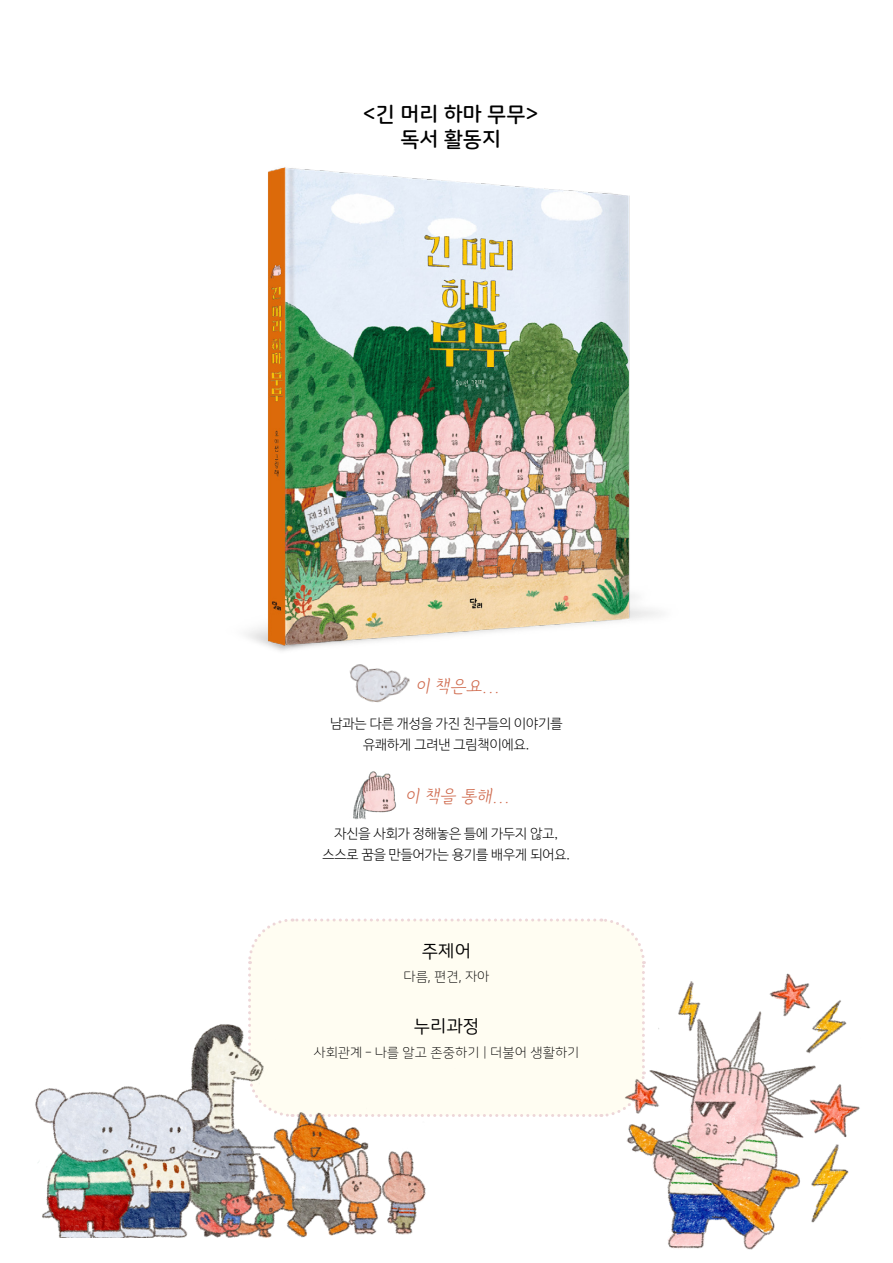
<style>
.page{position:relative;width:893px;height:1263px;background:#fff}
.page>*{position:absolute;margin:0;border:0;box-sizing:border-box;transform-origin:0 0}
.t1{font:21px/25.2px "Nanum Square Round OTFB";color:#000;text-align:center}
.t2{font:italic 300 19.5px "Gangwon Edu All";color:#cf6a4d}
.t3{font:18px "Nanum Square Round OTFR";color:#000}
.t4{font:13.5px/21px "Nanum Barun Gothic OTF Light";color:#000;text-align:center}
.t5{font:13.5px "Nanum Square Round OTFL";color:#000}
</style>
<div class="page">
<div style="left:248px;top:918px;width:397px;height:199px;background:#fffdf2"></div>
<img style="left:246px;top:167px;width:415px;height:484px">
<img style="left:353px;top:771px;width:43px;height:49px">
<img style="left:349px;top:664px;width:61px;height:39px">
<img style="left:35px;top:1018px;width:426px;height:219px">
<img style="left:577px;top:961px;width:283px;height:289px">
<h1 class="t1" style="left:363px;top:102px;width:177px">&lt;긴 머리 하마 무무&gt; 독서 활동지</h1>
<h2 class="t2" style="left:415px;top:674px;width:90px">이 책은요...</h2>
<p class="t4" style="left:331px;top:713px;width:233px">남과는 다른 개성을 가진 친구들의 이야기를 유쾌하게 그려낸 그림책이에요.</p>
<h2 class="t2" style="left:405px;top:784px;width:110px">이 책을 통해...</h2>
<p class="t4" style="left:322px;top:823px;width:249px">자신을 사회가 정해놓은 틀에 가두지 않고, 스스로 꿈을 만들어가는 용기를 배우게 되어요.</p>
<h3 class="t3" style="left:422px;top:942px;width:51px">주제어</h3>
<p class="t5" style="left:403px;top:969px;width:88px">다름, 편견, 자아</p>
<h3 class="t3" style="left:414px;top:1016px;width:67px">누리과정</h3>
<p class="t5" style="left:313px;top:1045px;width:268px">사회관계 – 나를 알고 존중하기 | 더불어 생활하기</p>
</div>
